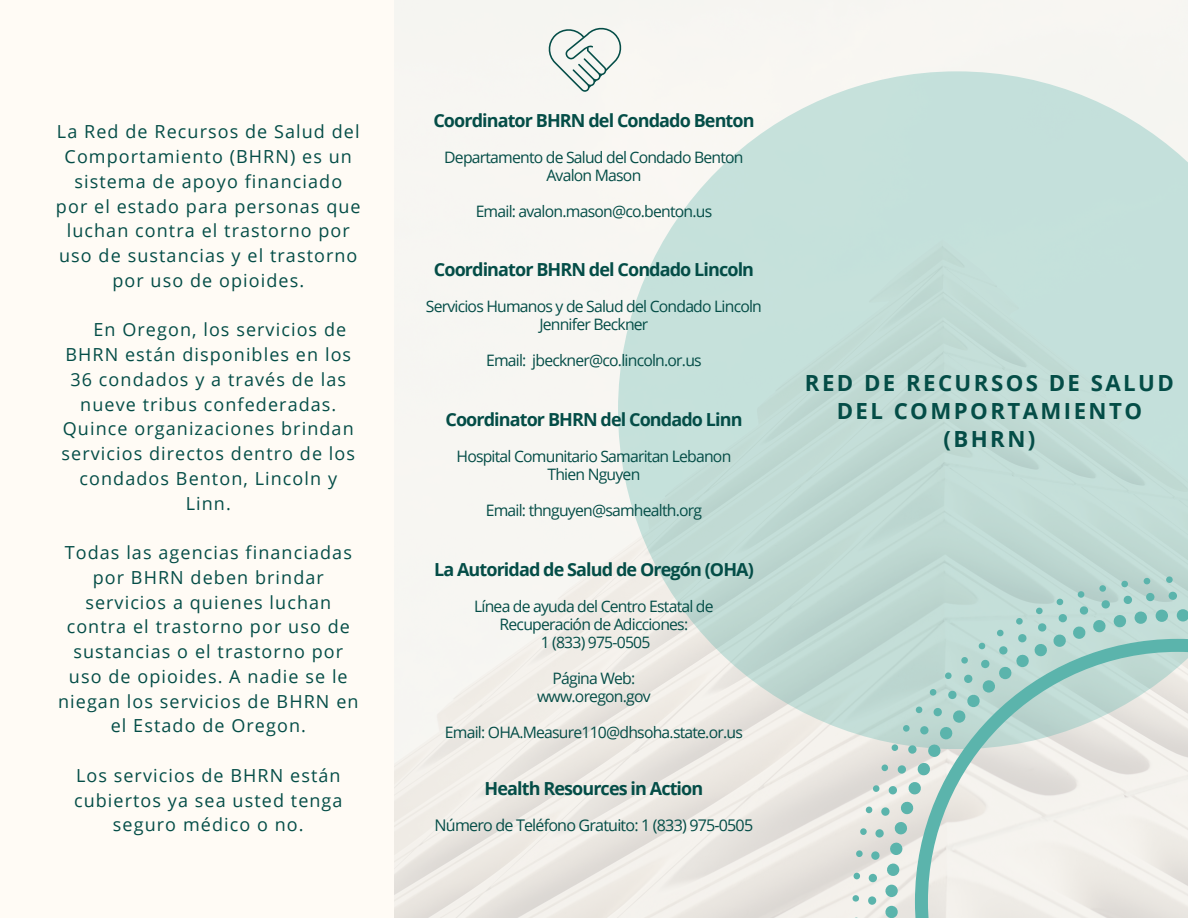
<style>
.page{position:relative;width:1188px;height:918px;background:#fffbf5}
.page>*{position:absolute;margin:0;border:0;box-sizing:border-box;transform-origin:0 0}
.t1{font:700 22.2px/28.2px "Open Sans";letter-spacing:.11em;color:#044d47;text-align:center}
.t2{font:18px/24.8px "Open Sans";letter-spacing:.06em;color:#044d47;text-align:center}
.t3{font:700 18px "Open Sans";letter-spacing:-.05em;color:#044d47}
.t4{font:16.05px "Open Sans";letter-spacing:-.05em;color:#044d47}
.t5{font:15.75px "Open Sans";letter-spacing:-.05em;color:#044d47}
</style>
<div class="page">
<img style="left:394px;top:69px;width:699px;height:849px">
<svg style="left:618px;top:71px;width:570px;height:678px;background:#cae0db"></svg>
<svg style="left:853px;top:576px;width:335px;height:342px"></svg>
<svg style="left:547px;top:27px;width:76px;height:65px"></svg>
<h3 class="t2" style="left:56px;top:119px;width:306px">La Red de Recursos de Salud del<br>Comportamiento (BHRN) es un sistema de apoyo financiado<br>por el estado para personas que luchan contra el trastorno por uso de sustancias y el trastorno por uso de opioides.</h3>
<h3 class="t2" style="left:93px;top:317px;width:254px">En Oregon, los servicios de</h3>
<h3 class="t2" style="left:65px;top:342px;width:287px">BHRN están disponibles en los</h3>
<h3 class="t2" style="left:70px;top:367px;width:277px">36 condados y a través de las</h3>
<h3 class="t2" style="left:80px;top:391px;width:258px">nueve tribus confederadas.</h3>
<h3 class="t2" style="left:63px;top:416px;width:292px">Quince organizaciones brindan</h3>
<h3 class="t2" style="left:61px;top:441px;width:295px">servicios directos dentro de los</h3>
<h3 class="t2" style="left:80px;top:466px;width:259px">condados Benton, Lincoln y</h3>
<h3 class="t2" style="left:186px;top:490px;width:47px">Linn.</h3>
<h3 class="t2" style="left:58px;top:540px;width:302px">Todas las agencias financiadas por BHRN deben brindar servicios a quienes luchan contra el trastorno por uso de sustancias o el trastorno por uso de opioides. A nadie se le niegan los servicios de BHRN en el Estado de Oregon.</h3>
<p class="t2" style="left:74px;top:763px;width:270px">Los servicios de BHRN están cubiertos ya sea usted tenga seguro médico o no.</p>
<p class="t3" style="left:433px;top:108px;width:323px">Coordinator BHRN del Condado Benton</p>
<p class="t5" style="left:444px;top:146px;width:301px">Departamento de Salud del Condado Benton</p>
<h1 class="t5" style="left:546px;top:164px;width:96px">Avalon Mason</h1>
<h2 class="t5" style="left:476px;top:200px;width:238px">Email: avalon.mason@co.benton.us</h2>
<p class="t3" style="left:434px;top:257px;width:322px">Coordinator BHRN del Condado Lincoln</p>
<p class="t5" style="left:426px;top:296px;width:338px">Servicios Humanos y de Salud del Condado Lincoln</p>
<p class="t5" style="left:539px;top:314px;width:110px">Jennifer Beckner</p>
<h2 class="t5" style="left:486px;top:350px;width:217px">Email: jbeckner@co.lincoln.or.us</h2>
<p class="t3" style="left:445px;top:407px;width:299px">Coordinator BHRN del Condado Linn</p>
<p class="t5" style="left:457px;top:445px;width:276px">Hospital Comunitario Samaritan Lebanon</p>
<p class="t5" style="left:547px;top:463px;width:94px">Thien Nguyen</p>
<h2 class="t5" style="left:486px;top:499px;width:218px">Email: thnguyen@samhealth.org</h2>
<p class="t3" style="left:434px;top:556px;width:321px">La Autoridad de Salud de Oregón (OHA)</p>
<p class="t5" style="left:474px;top:595px;width:241px">Línea de ayuda del Centro Estatal de</p>
<p class="t5" style="left:500px;top:613px;width:190px">Recuperación de Adicciones:</p>
<h2 class="t5" style="left:541px;top:631px;width:111px">1 (833) 975-0505</h2>
<p class="t5" style="left:553px;top:667px;width:84px">Página Web:</p>
<p class="t5" style="left:537px;top:685px;width:115px">www.oregon.gov</p>
<p class="t5" style="left:445px;top:721px;width:299px">Email: OHA.Measure110@dhsoha.state.or.us</p>
<p class="t3" style="left:485px;top:776px;width:220px">Health Resources in Action</p>
<p class="t4" style="left:435px;top:814px;width:320px">Número de Teléfono Gratuito: 1 (833) 975-0505</p>
<h3 class="t1" style="left:805px;top:368px;width:370px">RED DE RECURSOS DE SALUD<br>DEL COMPORTAMIENTO (BHRN)</h3>
</div>
